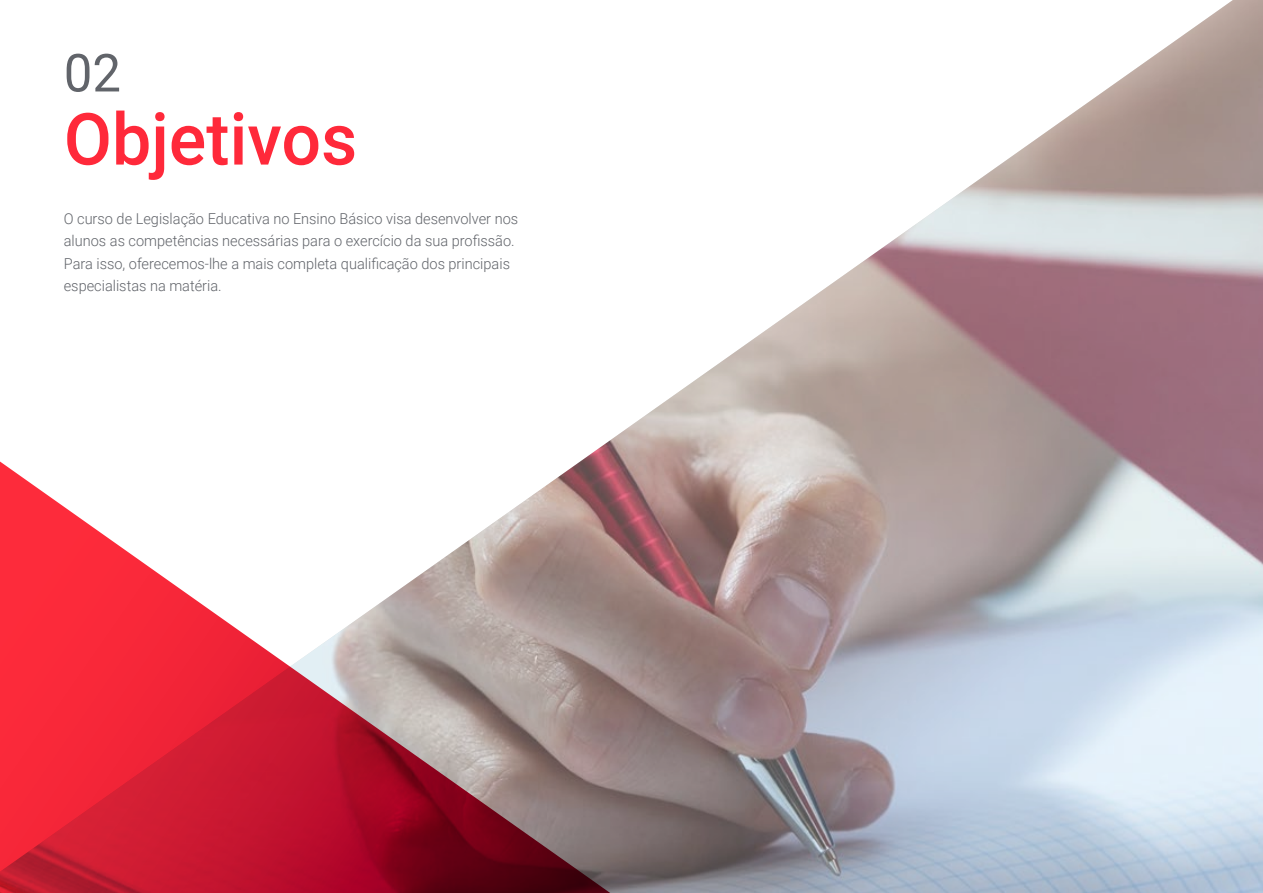
<style>
.page{position:relative;width:1263px;height:893px;background:#fff}
.page>*{position:absolute;margin:0;border:0;box-sizing:border-box;transform-origin:0 0}
.t1{font:500 72px "Roboto";color:#ff293a}
.t2{font:52.5px "Roboto";color:#61646a}
.t3{font:300 15px/22.5px "Roboto";color:#61646a}
</style>
<div class="page">
<img style="left:602px;top:0;width:661px;height:893px">
<svg style="left:0;top:446px;width:640px;height:447px"></svg>
<h2 class="t2" style="left:64px;top:36px;width:59px">02</h2>
<h1 class="t1" style="left:64px;top:89px;width:295px">Objetivos</h1>
<p class="t3" style="left:64px;top:207px;width:456px">O curso de Legislação Educativa no Ensino Básico visa desenvolver nos alunos as competências necessárias para o exercício da sua profissão.<br>Para isso, oferecemos-lhe a mais completa qualificação dos principais especialistas na matéria.</p>
</div>
